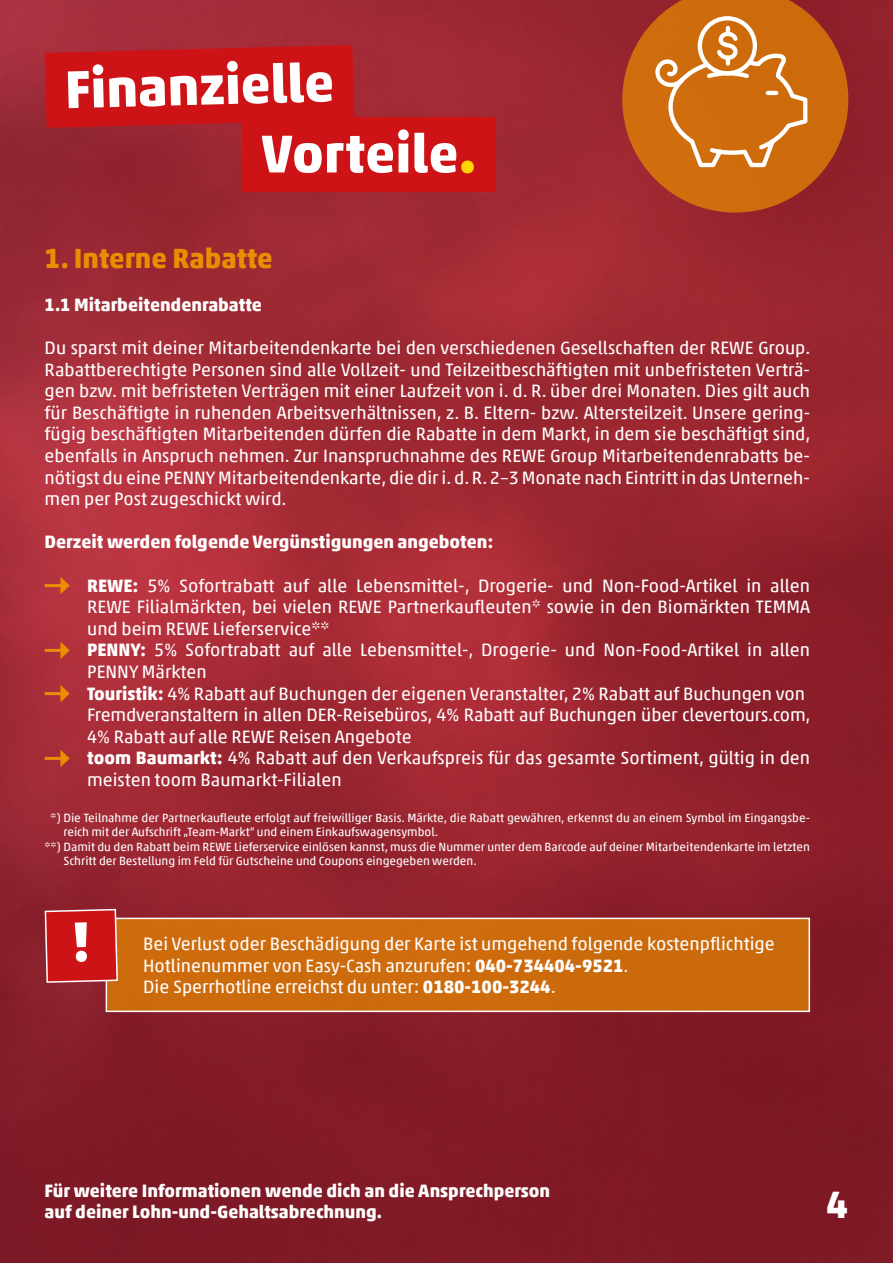
<style>
.page{position:relative;width:893px;height:1263px;background:#fff}
.page>*{position:absolute;margin:0;border:0;box-sizing:border-box;transform-origin:0 0}
.t1{font:700 54px "Akko For Penny";color:#fff}
.t2{font:700 38.25px "Akko For Penny";color:#fff}
.t3{font:700 27.9px "Akko For Penny";color:#ea8d00}
.t4{font:18px/21.6px "Akko For Penny";color:#fff}
.t5{font:700 18px/21.6px "Akko For Penny";color:#fff}
.t6{font:12px "Akko For Penny";color:#fff}
.s1{color:#ffd400}
.s2{font-weight:700}
</style>
<div class="page">
<img style="left:0;top:0;width:893px;height:1263px">
<hr style="left:45px;top:584px;width:18px;height:3px;background:#ea8d00">
<svg style="left:60px;top:577px;width:10px;height:17px"></svg>
<hr style="left:45px;top:649px;width:18px;height:3px;background:#ea8d00">
<svg style="left:60px;top:642px;width:10px;height:17px"></svg>
<hr style="left:45px;top:692px;width:18px;height:3px;background:#ea8d00">
<svg style="left:60px;top:685px;width:10px;height:17px"></svg>
<hr style="left:45px;top:757px;width:18px;height:3px;background:#ea8d00">
<svg style="left:60px;top:750px;width:10px;height:17px"></svg>
<svg style="left:622px;top:0;width:226px;height:213px;background:#ba5318"></svg>
<div style="left:698px;top:16px;width:59px;height:59px;border:4px solid #fff;border-radius:50%"></div>
<svg style="left:652px;top:28px;width:158px;height:141px;background:#d47f2d"></svg>
<svg style="left:45px;top:45px;width:309px;height:83px;background:#c91418"></svg>
<div style="left:242px;top:117px;width:254px;height:75px;background:#cd1316"></div>
<div style="left:106px;top:918px;width:703px;height:93px;background:#cd6b0c"></div>
<div style="left:106px;top:918px;width:704px;height:94px;border:2px solid #fff"></div>
<svg style="left:44px;top:908px;width:75px;height:76px;background:#cc2828"></svg>
<h1 class="t1" style="left:63px;top:58px;width:271px;rotate:-2deg">Finanzielle</h1>
<h1 class="t1" style="left:261px;top:121px;width:217px">Vorteile<span class="s1">…</span></h1>
<h3 class="t3" style="left:45px;top:241px;width:230px">1. Interne Rabatte</h3>
<p class="t5" style="left:45px;top:293px;width:219px">1.1 Mitarbeitendenrabatte</p>
<p class="t4" style="left:45px;top:337px;width:767px;text-align:justify">Du sparst mit deiner Mitarbeitendenkarte bei den verschiedenen Gesellschaften der REWE Group.<br>Rabattberechtigte Personen sind alle Vollzeit- und Teilzeitbeschäftigten mit unbefristeten Verträ&shy;gen bzw. mit befristeten Verträgen mit einer Laufzeit von i. d. R. über drei Monaten. Dies gilt auch für Beschäftigte in ruhenden Arbeitsverhältnissen, z. B. Eltern- bzw. Altersteilzeit. Unsere gering&shy;fügig beschäftigten Mitarbeitenden dürfen die Rabatte in dem Markt, in dem sie beschäftigt sind, ebenfalls in Anspruch nehmen. Zur Inanspruchnahme des REWE Group Mitarbeitendenrabatts be&shy;nötigst du eine PENNY Mitarbeitendenkarte, die dir i. d. R. 2–3 Monate nach Eintritt in das Unterneh&shy;men per Post zugeschickt wird.</p>
<p class="t5" style="left:45px;top:531px;width:450px">Derzeit werden folgende Vergünstigungen angeboten:</p>
<p class="t4" style="left:87px;top:574px;width:725px"><span class="s2">REWE:</span> 5% Sofortrabatt auf alle Lebensmittel-, Drogerie- und Non-Food-Artikel in allen REWE Filialmärkten, bei vielen REWE Partnerkaufleuten* sowie in den Biomärkten TEMMA und beim REWE Lieferservice**<br><span class="s2">PENNY:</span> 5% Sofortrabatt auf alle Lebensmittel-, Drogerie- und Non-Food-Artikel in allen PENNY Märkten<br><span class="s2">Touristik:</span> 4% Rabatt auf Buchungen der eigenen Veranstalter, 2% Rabatt auf Buchungen von Fremdveranstaltern in allen DER-Reisebüros, 4% Rabatt auf Buchungen über clevertours.com, 4% Rabatt auf alle REWE Reisen Angebote<br><span class="s2">toom Baumarkt:</span> 4% Rabatt auf den Verkaufspreis für das gesamte Sortiment, gültig in den meisten toom Baumarkt-Filialen</p>
<p class="t6" style="left:51px;top:811px;width:761px">*) Die Teilnahme der Partnerkaufleute erfolgt auf freiwilliger Basis. Märkte, die Rabatt gewähren, erkennst du an einem Symbol im Eingangsbe-</p>
<p class="t6" style="left:63px;top:825px;width:376px">reich mit der Aufschrift „Team-Markt“ und einem Einkaufswagensymbol.</p>
<p class="t6" style="left:45px;top:839px;width:767px">**) Damit du den Rabatt beim REWE Lieferservice einlösen kannst, muss die Nummer unter dem Barcode auf deiner Mitarbeitendenkarte im letzten</p>
<p class="t6" style="left:63px;top:854px;width:415px">Schritt der Bestellung im Feld für Gutscheine und Coupons eingegeben werden.</p>
<p class="t4" style="left:143px;top:933px;width:633px">Bei Verlust oder Beschädigung der Karte ist umgehend folgende kostenpflichtige<br>Hotlinenummer von Easy-Cash anzurufen: <span class="s2">040-734404-9521</span>.<br>Die Sperrhotline erreichst du unter: <span class="s2">0180-100-3244</span>.</p>
<p class="t5" style="left:45px;top:1179px;width:507px">Für weitere Informationen wende dich an die Ansprechperson auf deiner Lohn-und-Gehaltsabrechnung.</p>
<h2 class="t2" style="left:826px;top:1181px;width:24px">4</h2>
</div>
